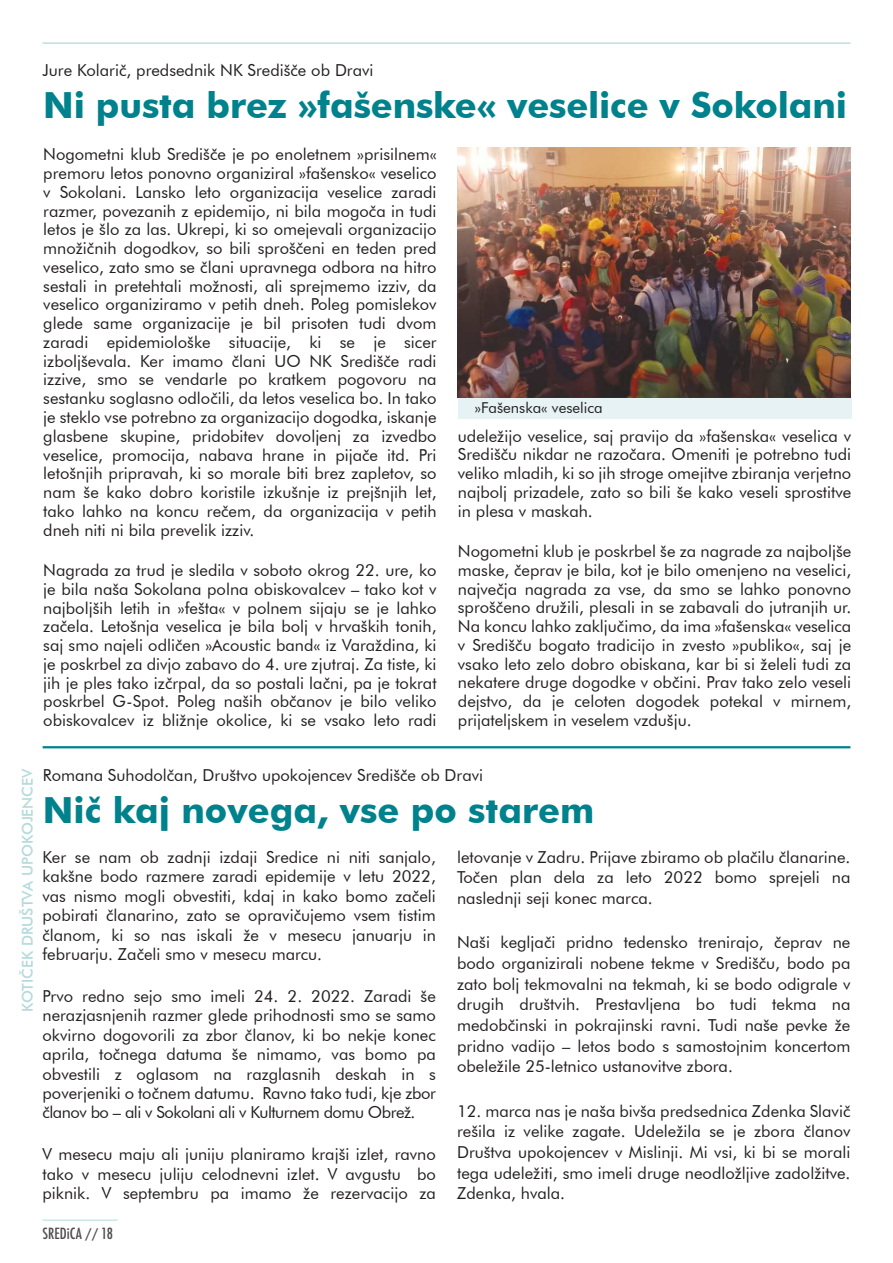
<style>
.page{position:relative;width:893px;height:1263px;background:#fff}
.page>*{position:absolute;margin:0;border:0;box-sizing:border-box;transform-origin:0 0}
.t1{font:700 36px "Futura BT";letter-spacing:-.005em;color:#00828d}
.t2{font:16.5px/18.8px "Futura BT";color:#231f20;text-align:justify}
.t3{font:500 15px "Futura BT";color:rgb(0 129 141/.3)}
.t4{font:15px "Futura BT";color:#231f20}
.t5{font:500 condensed 15px "Futura";color:#4d4d4d}
.s1{font-family:"Futura BT";font-stretch:normal}
</style>
<div class="page">
<hr style="left:43px;top:1219px;width:75px;height:2px;background:#00818d;opacity:.2">
<hr style="left:43px;top:42px;width:807px;height:2px;background:#cde6e8">
<img style="left:458px;top:148px;width:392px;height:249px">
<div style="left:458px;top:397px;width:393px;height:21px;background:#e6f2f3"></div>
<hr style="left:43px;top:746px;width:807px;height:2px;background:#00818d">
<p class="t2" style="left:43px;top:63px;width:332px">Jure Kolarič, predsednik NK Središče ob Dravi</p>
<h1 class="t1" style="left:43px;top:91px;width:805px">Ni pusta brez »fašenske« veselice v Sokolani</h1>
<p class="t2" style="left:43px;top:147px;width:395px">Nogometni klub Središče je po enoletnem »prisilnem« premoru letos ponovno organiziral »fašensko« veselico v Sokolani. Lansko leto organizacija veselice zaradi razmer, povezanih z epidemijo, ni bila mogoča in tudi letos je šlo za las. Ukrepi, ki so omejevali organizacijo množičnih dogodkov, so bili sproščeni en teden pred veselico, zato smo se člani upravnega odbora na hitro sestali in pretehtali možnosti, ali sprejmemo izziv, da veselico organiziramo v petih dneh. Poleg pomislekov glede same organizacije je bil prisoten tudi dvom zaradi epidemiološke situacije, ki se je sicer izboljševala. Ker imamo člani UO NK Središče radi izzive, smo se vendarle po kratkem pogovoru na sestanku soglasno odločili, da letos veselica bo. In tako je steklo vse potrebno za organizacijo dogodka, iskanje glasbene skupine, pridobitev dovoljenj za izvedbo veselice, promocija, nabava hrane in pijače itd. Pri letošnjih pripravah, ki so morale biti brez zapletov, so nam še kako dobro koristile izkušnje iz prejšnjih let, tako lahko na koncu rečem, da organizacija v petih dneh niti ni bila prevelik izziv.</p>
<p class="t2" style="left:43px;top:562px;width:395px">Nagrada za trud je sledila v soboto okrog 22. ure, ko je bila naša Sokolana polna obiskovalcev – tako kot v najboljših letih in »fešta« v polnem sijaju se je lahko začela. Letošnja veselica je bila bolj v hrvaških tonih, saj smo najeli odličen »Acoustic band« iz Varaždina, ki je poskrbel za divjo zabavo do 4. ure zjutraj. Za tiste, ki jih je ples tako izčrpal, da so postali lačni, pa je tokrat poskrbel G-Spot. Poleg naših občanov je bilo veliko obiskovalcev iz bližnje okolice, ki se vsako leto radi</p>
<p class="t4" style="left:475px;top:402px;width:129px">»Fašenska« veselica</p>
<p class="t2" style="left:458px;top:428px;width:395px">udeležijo veselice, saj pravijo da »fašenska« veselica v Središču nikdar ne razočara. Omeniti je potrebno tudi veliko mladih, ki so jih stroge omejitve zbiranja verjetno najbolj prizadele, zato so bili še kako veseli sprostitve in plesa v maskah.</p>
<p class="t2" style="left:458px;top:543px;width:395px">Nogometni klub je poskrbel še za nagrade za najboljše maske, čeprav je bila, kot je bilo omenjeno na veselici, največja nagrada za vse, da smo se lahko ponovno sproščeno družili, plesali in se zabavali do jutranjih ur.<br>Na koncu lahko zaključimo, da ima »fašenska« veselica v Središču bogato tradicijo in zvesto »publiko«, saj je vsako leto zelo dobro obiskana, kar bi si želeli tudi za nekatere druge dogodke v občini. Prav tako zelo veseli dejstvo, da je celoten dogodek potekal v mirnem, prijateljskem in veselem vzdušju.</p>
<p class="t3" style="left:21px;top:1012px;width:245px;rotate:-90deg">KOTIČEK DRUŠTVA UPOKOJENCEV</p>
<p class="t2" style="left:43px;top:767px;width:442px">Romana Suhodolčan, Društvo upokojencev Središče ob Dravi</p>
<h1 class="t1" style="left:43px;top:795px;width:553px">Nič kaj novega, vse po starem</h1>
<p class="t2" style="left:43px;top:849px;width:395px;line-height:19.5px">Ker se nam ob zadnji izdaji Sredice ni niti sanjalo, kakšne bodo razmere zaradi epidemije v letu 2022, vas nismo mogli obvestiti, kdaj in kako bomo začeli pobirati članarino, zato se opravičujemo vsem tistim članom, ki so nas iskali že v mesecu januarju in februarju. Začeli smo v mesecu marcu.</p>
<p class="t2" style="left:43px;top:988px;width:395px;line-height:19.5px">Prvo redno sejo smo imeli 24. 2. 2022. Zaradi še nerazjasnjenih razmer glede prihodnosti smo se samo okvirno dogovorili za zbor članov, ki bo nekje konec aprila, točnega datuma še nimamo, vas bomo pa obvestili z oglasom na razglasnih deskah in s poverjeniki o točnem datumu. Ravno tako tudi, kje zbor članov bo – ali v Sokolani ali v Kulturnem domu Obrež.</p>
<p class="t2" style="left:43px;top:1146px;width:395px;line-height:19.5px">V mesecu maju ali juniju planiramo krajši izlet, ravno tako v mesecu juliju celodnevni izlet. V avgustu bo piknik. V septembru pa imamo že rezervacijo za</p>
<p class="t2" style="left:457px;top:848px;width:395px;line-height:20.7px">letovanje v Zadru. Prijave zbiramo ob plačilu članarine.<br>Točen plan dela za leto 2022 bomo sprejeli na naslednji seji konec marca.</p>
<p class="t2" style="left:457px;top:934px;width:395px;line-height:20.7px">Naši kegljači pridno tedensko trenirajo, čeprav ne bodo organizirali nobene tekme v Središču, bodo pa zato bolj tekmovalni na tekmah, ki se bodo odigrale v drugih društvih. Prestavljena bo tudi tekma na medobčinski in pokrajinski ravni. Tudi naše pevke že pridno vadijo – letos bodo s samostojnim koncertom obeležile 25-letnico ustanovitve zbora.</p>
<p class="t2" style="left:457px;top:1102px;width:395px;line-height:20.7px">12. marca nas je naša bivša predsednica Zdenka Slavič rešila iz velike zagate. Udeležila se je zbora članov Društva upokojencev v Mislinji. Mi vsi, ki bi se morali tega udeležiti, smo imeli druge neodložljive zadolžitve.<br>Zdenka, hvala.</p>
<p class="t5" style="left:43px;top:1226px;width:72px">SREDiCA <span class="s1">//</span> 18</p>
</div>
